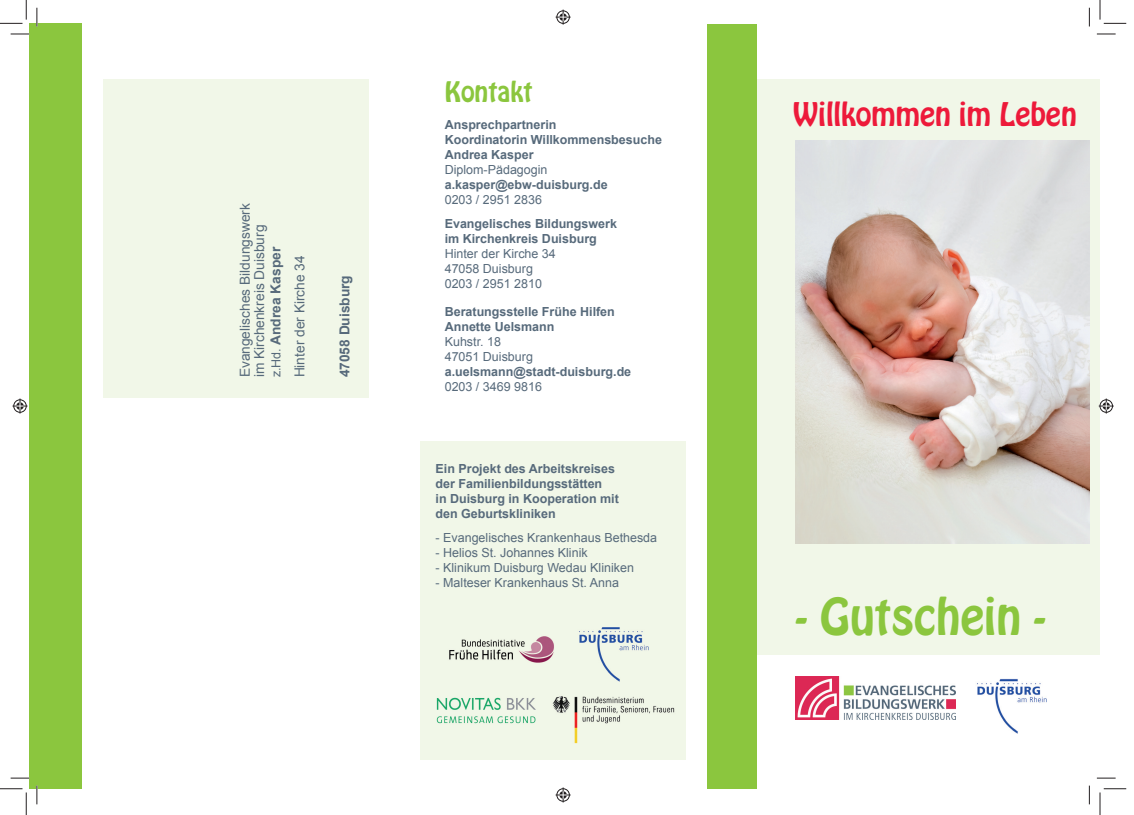
<style>
.page{position:relative;width:1134px;height:815px;background:#fff}
.page>*{position:absolute;margin:0;border:0;box-sizing:border-box;transform-origin:0 0}
.t1{font:45px "Hobo Std";color:#8bc63e}
.t2{font:28.75px "Hobo Std";color:#ed1a3a}
.t3{font:25px "Hobo Std";color:#8bc63e}
.t4{font:13.75px/14.4px "Arial";color:#576a7b}
.t5{font:700 13.75px "Arial";color:#576a7b}
.t6{font:700 12.5px/15px "Arial";color:#576a7b}
.t7{font:12.5px/15px "Arial";color:#576a7b}
.s1{font-size:12.5px}
.s2{font-weight:700}
</style>
<div class="page">
<div style="left:103px;top:79px;width:265px;height:319px;background:#f1f7e8"></div>
<div style="left:738px;top:79px;width:362px;height:575px;background:#f1f7e8"></div>
<img style="left:795px;top:141px;width:294px;height:403px">
<div style="left:707px;top:24px;width:50px;height:765px;background:#8bc63e"></div>
<div style="left:30px;top:23px;width:52px;height:766px;background:#8bc63e"></div>
<div style="left:420px;top:441px;width:266px;height:319px;background:#f1f7e8"></div>
<img style="left:579px;top:627px;width:70px;height:55px">
<img style="left:449px;top:636px;width:105px;height:27px">
<img style="left:436px;top:697px;width:100px;height:27px">
<img style="left:552px;top:696px;width:123px;height:48px">
<img style="left:977px;top:678px;width:70px;height:56px">
<img style="left:796px;top:676px;width:159px;height:44px">
<svg style="left:11px;top:33px;width:18px;height:2px"></svg>
<svg style="left:1097px;top:33px;width:18px;height:2px"></svg>
<svg style="left:11px;top:777px;width:18px;height:2px"></svg>
<svg style="left:1097px;top:777px;width:18px;height:2px"></svg>
<svg style="left:36px;top:8px;width:2px;height:18px"></svg>
<svg style="left:36px;top:786px;width:2px;height:18px"></svg>
<svg style="left:1088px;top:8px;width:2px;height:18px"></svg>
<svg style="left:1088px;top:786px;width:2px;height:18px"></svg>
<svg style="left:0;top:0;width:27px;height:24px"></svg>
<svg style="left:0;top:788px;width:27px;height:27px"></svg>
<svg style="left:1100px;top:0;width:26px;height:24px"></svg>
<svg style="left:1100px;top:788px;width:26px;height:27px"></svg>
<svg style="left:556px;top:10px;width:15px;height:15px"></svg>
<svg style="left:556px;top:787px;width:15px;height:15px"></svg>
<svg style="left:13px;top:399px;width:15px;height:15px"></svg>
<svg style="left:1099px;top:399px;width:15px;height:15px"></svg>
<p class="t4" style="left:238px;top:377px;width:176px;rotate:-90deg">Evangelisches Bildungswerk im Kirchenkreis Duisburg</p>
<p class="t4" style="left:264px;top:377px;width:132px;line-height:24px;rotate:-90deg"><span class="s1">z.Hd.</span> <span class="s2">Andrea Kasper<br></span>Hinter der Kirche 34</p>
<p class="t5" style="left:337px;top:377px;width:104px;rotate:-90deg">47058 Duisburg</p>
<h3 class="t3" style="left:445px;top:78px;width:89px">Kontakt</h3>
<p class="t6" style="left:445px;top:117px;width:219px">Ansprechpartnerin<br>Koordinatorin Willkommensbesuche<br>Andrea Kasper</p>
<p class="t7" style="left:445px;top:162px;width:104px">Diplom-Pädagogin</p>
<p class="t6" style="left:445px;top:177px;width:164px">a.kasper@ebw-duisburg.de</p>
<p class="t7" style="left:445px;top:192px;width:99px">0203 / 2951 2836</p>
<p class="t6" style="left:445px;top:216px;width:174px">Evangelisches Bildungswerk im Kirchenkreis Duisburg</p>
<p class="t7" style="left:445px;top:246px;width:113px">Hinter der Kirche 34<br>47058 Duisburg<br>0203 / 2951 2810</p>
<p class="t6" style="left:445px;top:304px;width:172px">Beratungsstelle Frühe Hilfen<br>Annette Uelsmann</p>
<p class="t7" style="left:445px;top:334px;width:90px">Kuhstr. 18<br>47051 Duisburg</p>
<p class="t6" style="left:445px;top:364px;width:188px">a.uelsmann@stadt-duisburg.de</p>
<p class="t7" style="left:445px;top:379px;width:99px">0203 / 3469 9816</p>
<p class="t6" style="left:436px;top:461px;width:185px">Ein Projekt des Arbeitskreises der Familienbildungsstätten<br>in Duisburg in Kooperation mit den Geburtskliniken</p>
<p class="t7" style="left:436px;top:530px;width:223px">- Evangelisches Krankenhaus Bethesda</p>
<p class="t7" style="left:436px;top:545px;width:154px">- Helios St. Johannes Klinik</p>
<p class="t7" style="left:436px;top:560px;width:200px">- Klinikum Duisburg Wedau Kliniken</p>
<p class="t7" style="left:436px;top:575px;width:185px">- Malteser Krankenhaus St. Anna</p>
<h2 class="t2" style="left:793px;top:99px;width:285px">Willkommen im Leben</h2>
<h1 class="t1" style="left:796px;top:593px;width:251px">- Gutschein -</h1>
</div>
